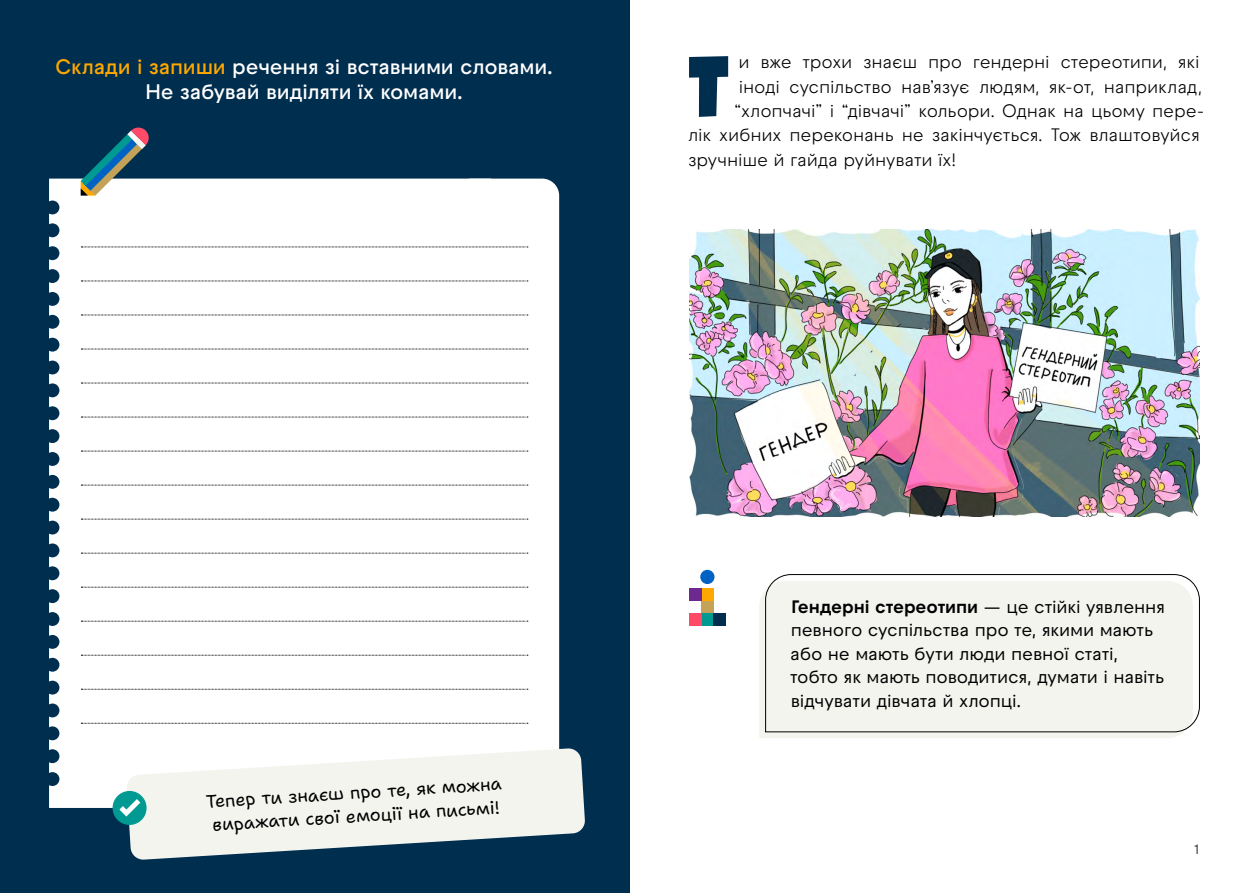
<style>
.page{position:relative;width:1259px;height:893px;background:#fff}
.page>*{position:absolute;margin:0;border:0;box-sizing:border-box;transform-origin:0 0}
.t1{font:900 89.7px "Galpon";color:#002e4f}
.t2{font:600 21px/25.2px "Raptor V3 Premium";letter-spacing:-.01em;color:#fff;text-align:center}
.t3{font:18px "Raptor V3 Premium";letter-spacing:-.015em;color:#000}
.t4{font:500 18px/23.4px "Raptor V3 Premium";letter-spacing:-.01em;color:#000}
.t5{font:18px/23.4px "Shantell Sans";color:#000}
.t6{font:13.5px "Raptor V3 Premium";color:#000}
.s1{color:#ffa800}
.s2{font-weight:700}
</style>
<div class="page">
<div style="left:0;top:0;width:629px;height:893px;background:#002e4f"></div>
<div style="left:454px;top:179px;width:105px;height:629px;background:#fff;border-radius:17px"></div>
<div style="left:49px;top:179px;width:442px;height:629px;background:#fff"></div>
<svg style="left:81px;top:127px;width:69px;height:69px"></svg>
<svg style="left:126px;top:748px;width:459px;height:112px;fill:#f4f4ef"></svg>
<div style="left:113px;top:791px;width:34px;height:34px;background:#009a92;border-radius:50%"></div>
<svg style="left:119px;top:799px;width:21px;height:17px"></svg>
<svg style="left:81px;top:247px;width:447px;height:1px"></svg>
<svg style="left:81px;top:281px;width:447px;height:1px"></svg>
<svg style="left:81px;top:315px;width:447px;height:1px"></svg>
<svg style="left:81px;top:349px;width:447px;height:1px"></svg>
<svg style="left:81px;top:383px;width:447px;height:1px"></svg>
<svg style="left:81px;top:417px;width:447px;height:1px"></svg>
<svg style="left:81px;top:451px;width:447px;height:1px"></svg>
<svg style="left:81px;top:485px;width:447px;height:1px"></svg>
<svg style="left:81px;top:519px;width:447px;height:1px"></svg>
<svg style="left:81px;top:553px;width:447px;height:1px"></svg>
<svg style="left:81px;top:587px;width:447px;height:1px"></svg>
<svg style="left:81px;top:621px;width:447px;height:1px"></svg>
<svg style="left:81px;top:655px;width:447px;height:1px"></svg>
<svg style="left:81px;top:689px;width:447px;height:1px"></svg>
<svg style="left:81px;top:723px;width:447px;height:1px"></svg>
<img style="left:689px;top:230px;width:510px;height:287px">
<div style="left:759px;top:593px;width:423px;height:145px;background:#f4f4ef"></div>
<svg style="left:764px;top:574px;width:436px;height:159px"></svg>
<div style="left:700px;top:570px;width:14px;height:14px;background:#0062c2;border-radius:50%"></div>
<div style="left:701px;top:613px;width:12px;height:12px;background:#009a92"></div>
<div style="left:701px;top:601px;width:12px;height:12px;background:#c4a358"></div>
<div style="left:701px;top:589px;width:12px;height:12px;background:#ffa800"></div>
<div style="left:689px;top:613px;width:12px;height:12px;background:#ff4a68"></div>
<div style="left:713px;top:613px;width:13px;height:12px;background:#002e4f"></div>
<div style="left:689px;top:589px;width:12px;height:12px;background:#6c2990"></div>
<hr style="left:629px;top:0;width:1px;height:893px;background:#000">
<p class="t2" style="left:55px;top:53px;width:499px"><span class="s1">Склади і запиши</span> речення зі вставними словами.<br>Не забувай виділяти їх комами.</p>
<h1 class="t1" style="left:684px;top:38px;width:47px">Т</h1>
<p class="t3" style="left:738px;top:49px;width:462px">и вже трохи знаєш про гендерні стереотипи, які</p>
<p class="t3" style="left:739px;top:74px;width:464px">іноді суспільство нав’язує людям, як-от, наприклад,</p>
<p class="t3" style="left:734px;top:98px;width:472px">“хлопчачі” і “дівчачі” кольори. Однак на цьому пере-</p>
<p class="t3" style="left:688px;top:122px;width:513px">лік хибних переконань не закінчується. Тож влаштовуйся</p>
<p class="t3" style="left:688px;top:146px;width:270px">зручніше й гайда руйнувати їх!</p>
<p class="t5" style="left:205px;top:791px;width:298px;rotate:-4deg">Тепер ти знаєш про те, як можна виражати свої емоції на письмі!</p>
<p class="t4" style="left:790px;top:594px;width:377px"><span class="s2">Гендерні стереотипи</span> — це стійкі уявлення певного суспільства про те, якими мають або не мають бути люди певної статі, тобто як мають поводитися, думати і навіть відчувати дівчата й хлопці.</p>
<p class="t6" style="left:1194px;top:839px;width:6px">1</p>
</div>
